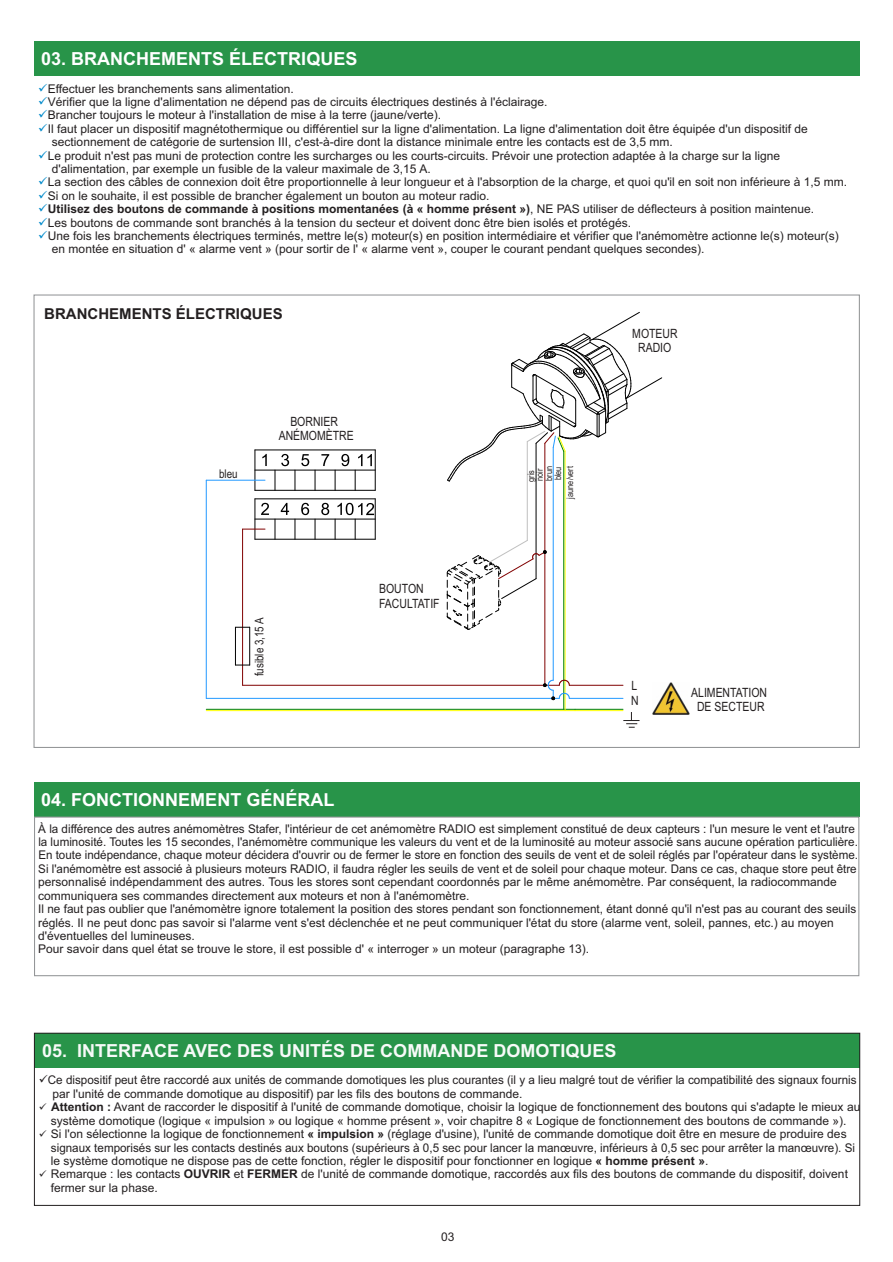
<style>
.page{position:relative;width:893px;height:1262px;background:#fff}
.page>*{position:absolute;margin:0;border:0;box-sizing:border-box;transform-origin:0 0}
.t1{font:700 18px "Arial";color:#fff}
.t2{font:700 18px "Arial";color:#f7faf8}
.t3{font:700 15px "Arial";color:#231f20}
.t4{font:12.75px/14.4px "Arial Narrow";color:#231f20;text-align:center}
.t5{font:12px/13.4px "Arial";color:#231f20}
.t6{font:700 12px "Arial";color:#231f20}
.t7{font:12px "Arial Narrow";color:#231f20}
.t8{font:9px/9px "Arial Narrow";color:#231f20}
.s1{color:#008acb}
.s2{font-weight:400}
.s3{font-weight:700}
</style>
<div class="page">
<div style="left:34px;top:41px;width:825px;height:34px;background:#289449"></div>
<svg style="left:623px;top:712px;width:16px;height:16px"></svg>
<img style="left:652px;top:682px;width:37px;height:32px">
<hr style="left:242px;top:685px;width:317px;height:1px;background:#800000">
<hr style="left:575px;top:709px;width:48px;height:1px;background:#008000">
<hr style="left:575px;top:710px;width:48px;height:1px;background:#ff0">
<hr style="left:206px;top:710px;width:369px;height:1px;background:#ff0">
<hr style="left:206px;top:709px;width:369px;height:1px;background:#008000">
<hr style="left:206px;top:480px;width:1px;height:218px;background:#29f">
<hr style="left:206px;top:698px;width:346px;height:1px;background:#29f">
<hr style="left:242px;top:529px;width:1px;height:156px;background:#800000">
<hr style="left:255px;top:450px;width:120px;height:1px;background:#000">
<hr style="left:255px;top:470px;width:120px;height:1px;background:#000">
<hr style="left:255px;top:490px;width:120px;height:1px;background:#000">
<hr style="left:255px;top:450px;width:1px;height:40px;background:#000">
<hr style="left:375px;top:450px;width:1px;height:40px;background:#000">
<svg style="left:262px;top:454px;width:87px;height:36px"></svg>
<svg style="left:355px;top:454px;width:17px;height:36px"></svg>
<hr style="left:255px;top:498px;width:120px;height:1px;background:#000">
<hr style="left:255px;top:519px;width:120px;height:1px;background:#000">
<hr style="left:255px;top:539px;width:120px;height:1px;background:#000">
<hr style="left:255px;top:499px;width:1px;height:40px;background:#000">
<hr style="left:375px;top:499px;width:1px;height:40px;background:#000">
<hr style="left:206px;top:480px;width:59px;height:1px;background:#29f">
<svg style="left:242px;top:503px;width:132px;height:36px"></svg>
<hr style="left:544px;top:443px;width:1px;height:242px;background:#800000">
<hr style="left:535px;top:443px;width:1px;height:135px;background:#000">
<hr style="left:552px;top:447px;width:1px;height:233px;background:#29f">
<hr style="left:564px;top:451px;width:1px;height:259px;background:#ff0">
<hr style="left:563px;top:451px;width:1px;height:258px;background:#008000">
<hr style="left:569px;top:685px;width:54px;height:1px;background:#800000">
<hr style="left:569px;top:698px;width:54px;height:1px;background:#29f">
<svg style="left:236px;top:664px;width:13px;height:1px"></svg>
<hr style="left:249px;top:627px;width:1px;height:38px;background:#000">
<svg style="left:236px;top:627px;width:14px;height:1px"></svg>
<hr style="left:235px;top:627px;width:1px;height:38px;background:#000">
<hr style="left:526px;top:441px;width:1px;height:99px;background:#c0c0c0">
<svg style="left:543px;top:679px;width:27px;height:21px"></svg>
<svg style="left:447px;top:539px;width:99px;height:91px"></svg>
<svg style="left:447px;top:311px;width:216px;height:171px"></svg>
<div style="left:34px;top:782px;width:825px;height:34px;background:#289449"></div>
<div style="left:34px;top:816px;width:825px;height:160px;border:1px solid #949698"></div>
<div style="left:34px;top:1033px;width:825px;height:34px;background:#289449"></div>
<div style="left:34px;top:1032px;width:826px;height:173px;border:1px solid #231f20"></div>
<h1 class="t1" style="left:41px;top:52px;width:317px">03. BRANCHEMENTS ÉLECTRIQUES</h1>
<p class="t5" style="left:38px;top:83px;width:257px"><span class="s1">✓</span>Effectuer les branchements sans alimentation.</p>
<p class="t5" style="left:38px;top:96px;width:510px"><span class="s1">✓</span>Vérifier que la ligne d'alimentation ne dépend pas de circuits électriques destinés à l'éclairage.</p>
<p class="t5" style="left:38px;top:110px;width:404px"><span class="s1">✓</span>Brancher toujours le moteur à l'installation de mise à la terre (jaune/verte).</p>
<p class="t5" style="left:52px;top:123px;width:757px;text-indent:-14px"><span class="s1">✓</span>Il faut placer un dispositif magnétothermique ou différentiel sur la ligne d'alimentation. La ligne d'alimentation doit être équipée d'un dispositif de sectionnement de catégorie de surtension III, c'est-à-dire dont la distance minimale entre les contacts est de 3,5 mm.</p>
<p class="t5" style="left:52px;top:150px;width:729px;text-indent:-14px"><span class="s1">✓</span>Le produit n'est pas muni de protection contre les surcharges ou les courts-circuits. Prévoir une protection adaptée à la charge sur la ligne d'alimentation, par exemple un fusible de la valeur maximale de 3,15 A.</p>
<p class="t5" style="left:38px;top:177px;width:810px"><span class="s1">✓</span>La section des câbles de connexion doit être proportionnelle à leur longueur et à l'absorption de la charge, et quoi qu'il en soit non inférieure à 1,5 mm.</p>
<p class="t5" style="left:38px;top:190px;width:452px"><span class="s1">✓</span>Si on le souhaite, il est possible de brancher également un bouton au moteur radio.</p>
<p class="t6" style="left:38px;top:204px;width:777px"><span class="s1">✓</span>Utilisez des boutons de commande à positions momentanées (à « homme présent »)<span class="s2">, NE PAS utiliser de déflecteurs à position maintenue.</span></p>
<p class="t5" style="left:38px;top:217px;width:594px"><span class="s1">✓</span>Les boutons de commande sont branchés à la tension du secteur et doivent donc être bien isolés et protégés.</p>
<p class="t5" style="left:52px;top:230px;width:788px;text-indent:-14px"><span class="s1">✓</span>Une fois les branchements électriques terminés, mettre le(s) moteur(s) en position intermédiaire et vérifier que l'anémomètre actionne le(s) moteur(s) en montée en situation d' « alarme vent » (pour sortir de l' « alarme vent », couper le courant pendant quelques secondes).</p>
<p class="t3" style="left:44px;top:308px;width:240px">BRANCHEMENTS ÉLECTRIQUES</p>
<p class="t7" style="left:219px;top:469px;width:20px">bleu</p>
<p class="t4" style="left:279px;top:415px;width:77px">BORNIER<br>ANÉMOMÈTRE</p>
<p class="t7" style="left:255px;top:676px;width:61px;rotate:-90deg">fusible 3,15 A</p>
<p class="t4" style="left:379px;top:582px;width:62px;text-align:left">BOUTON<br>FACULTATIF</p>
<p class="t8" style="left:566px;top:498px;width:34px;rotate:-90deg">jaune/vert</p>
<p class="t8" style="left:527px;top:482px;width:17px;rotate:-90deg">gris noir brun bleu</p>
<p class="t4" style="left:632px;top:327px;width:47px">MOTEUR<br>RADIO</p>
<p class="t4" style="left:631px;top:679px;width:9px;line-height:15.1px;text-align:left">L<br>N</p>
<p class="t4" style="left:691px;top:686px;width:77px">ALIMENTATION<br>DE SECTEUR</p>
<h1 class="t1" style="left:41px;top:793px;width:294px">04. FONCTIONNEMENT GÉNÉRAL</h1>
<p class="t5" style="left:38px;top:823px;width:821px">À la différence des autres anémomètres Stafer, l'intérieur de cet anémomètre RADIO est simplement constitué de deux capteurs : l'un mesure le vent et l'autre la luminosité. Toutes les 15 secondes, l'anémomètre communique les valeurs du vent et de la luminosité au moteur associé sans aucune opération particulière.<br>En toute indépendance, chaque moteur décidera d'ouvrir ou de fermer le store en fonction des seuils de vent et de soleil réglés par l'opérateur dans le système.<br>Si l'anémomètre est associé à plusieurs moteurs RADIO, il faudra régler les seuils de vent et de soleil pour chaque moteur. Dans ce cas, chaque store peut être personnalisé indépendamment des autres. Tous les stores sont cependant coordonnés par le même anémomètre. Par conséquent, la radiocommande communiquera ses commandes directement aux moteurs et non à l'anémomètre.<br>Il ne faut pas oublier que l'anémomètre ignore totalement la position des stores pendant son fonctionnement, étant donné qu'il n'est pas au courant des seuils réglés. Il ne peut donc pas savoir si l'alarme vent s'est déclenchée et ne peut communiquer l'état du store (alarme vent, soleil, pannes, etc.) au moyen d'éventuelles del lumineuses.<br>Pour savoir dans quel état se trouve le store, il est possible d' « interroger » un moteur (paragraphe 13).</p>
<h1 class="t2" style="left:42px;top:1043px;width:576px">05. INTERFACE AVEC DES UNITÉS DE COMMANDE DOMOTIQUES</h1>
<p class="t5" style="left:52px;top:1074px;width:805px;text-indent:-14px">✓Ce dispositif peut être raccordé aux unités de commande domotiques les plus courantes (il y a lieu malgré tout de vérifier la compatibilité des signaux fournis par l'unité de commande domotique au dispositif) par les fils des boutons de commande.</p>
<p class="t5" style="left:39px;top:1101px;width:823px;text-align:center">✓ <span class="s3">Attention :</span> Avant de raccorder le dispositif à l'unité de commande domotique, choisir la logique de fonctionnement des boutons qui s'adapte le mieux au système domotique (logique « impulsion » ou logique « homme présent », voir chapitre 8 « Logique de fonctionnement des boutons de commande »).</p>
<p class="t5" style="left:51px;top:1128px;width:805px;text-indent:-12px">✓ Si l'on sélectionne la logique de fonctionnement <span class="s3">« impulsion »</span> (réglage d'usine), l'unité de commande domotique doit être en mesure de produire des signaux temporisés sur les contacts destinés aux boutons (supérieurs à 0,5 sec pour lancer la manœuvre, inférieurs à 0,5 sec pour arrêter la manœuvre). Si le système domotique ne dispose pas de cette fonction, régler le dispositif pour fonctionner en logique <span class="s3">« homme présent »</span>.</p>
<p class="t5" style="left:51px;top:1168px;width:798px;text-indent:-12px">✓ Remarque : les contacts <span class="s3">OUVRIR</span> et <span class="s3">FERMER</span> de l'unité de commande domotique, raccordés aux fils des boutons de commande du dispositif, doivent fermer sur la phase.</p>
<p class="t5" style="left:441px;top:1230px;width:15px">03</p>
</div>
